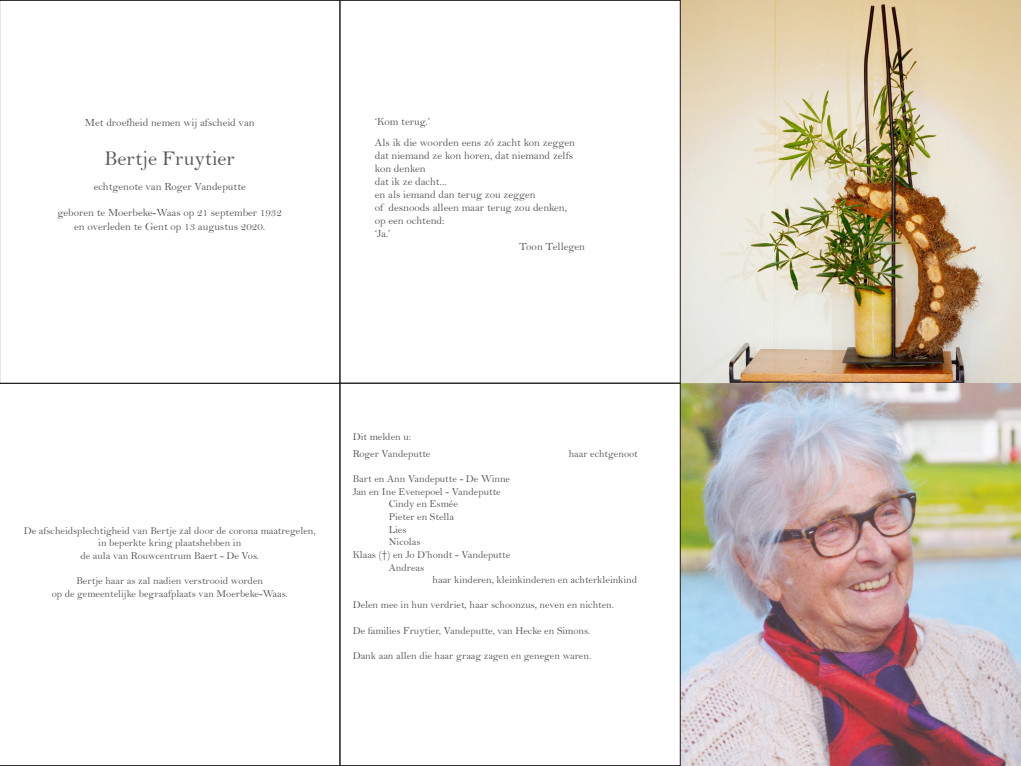
<style>
.page{position:relative;width:1021px;height:766px;background:#fff}
.page>*{position:absolute;margin:0;border:0;box-sizing:border-box;transform-origin:0 0}
.t1{font:21px "Bell";color:#57585a}
.t2{font:11px "Bell";color:#57585a}
.t3{font:10.5px "Bell";color:#57585a}
.s1{font-family:"Futura BT";font-weight:300}
</style>
<div class="page">
<img style="left:680px;top:0;width:340px;height:765px">
<div style="left:0;top:0;width:340px;height:383px;border:1px solid #231f20"></div>
<svg style="left:0;top:383px;width:340px;height:382px"></svg>
<p class="t2" style="left:85px;top:116px;width:171px">Met droefheid nemen wij afscheid van</p>
<p class="t1" style="left:105px;top:145px;width:132px">Bertje Fruytier</p>
<p class="t2" style="left:94px;top:180px;width:154px">echtgenote van Roger Vandeputte</p>
<p class="t2" style="left:58px;top:206px;width:226px">geboren te Moerbeke-Waas op 21 september 1932</p>
<p class="t2" style="left:74px;top:219px;width:192px">en overleden te Gent op 13 augustus 2020.</p>
<p class="t2" style="left:375px;top:115px;width:57px">‘Kom terug.’</p>
<p class="t2" style="left:375px;top:136px;width:201px">Als ik die woorden eens zó zacht kon zeggen</p>
<p class="t2" style="left:375px;top:149px;width:200px">dat niemand ze kon horen, dat niemand zelfs</p>
<p class="t2" style="left:375px;top:162px;width:52px">kon denken</p>
<p class="t2" style="left:375px;top:175px;width:73px">dat ik ze dacht...</p>
<p class="t2" style="left:375px;top:188px;width:162px">en als iemand dan terug zou zeggen</p>
<p class="t2" style="left:375px;top:201px;width:194px">of desnoods alleen maar terug zou denken,</p>
<p class="t2" style="left:375px;top:214px;width:71px">op een ochtend:</p>
<p class="t2" style="left:375px;top:227px;width:17px">‘Ja.’</p>
<p class="t2" style="left:519px;top:240px;width:68px">Toon Tellegen</p>
<p class="t3" style="left:24px;top:524px;width:293px">De afscheidsplechtigheid van Bertje zal door de corona maatregelen,</p>
<p class="t3" style="left:98px;top:536px;width:144px">in beperkte kring plaatshebben in</p>
<p class="t3" style="left:80px;top:549px;width:180px">de aula van Rouwcentrum Baert - De Vos.</p>
<p class="t3" style="left:76px;top:574px;width:188px">Bertje haar as zal nadien verstrooid worden</p>
<p class="t3" style="left:52px;top:587px;width:237px">op de gemeentelijke begraafplaats van Moerbeke-Waas.</p>
<p class="t3" style="left:353px;top:430px;width:60px">Dit melden u:</p>
<p class="t3" style="left:353px;top:447px;width:79px">Roger Vandeputte</p>
<p class="t3" style="left:569px;top:447px;width:71px">haar echtgenoot</p>
<p class="t3" style="left:353px;top:472px;width:159px">Bart en Ann Vandeputte - De Winne</p>
<p class="t3" style="left:353px;top:485px;width:149px">Jan en Ine Evenepoel - Vandeputte</p>
<p class="t3" style="left:389px;top:497px;width:71px">Cindy en Esmée</p>
<p class="t3" style="left:389px;top:510px;width:67px">Pieter en Stella</p>
<p class="t3" style="left:389px;top:523px;width:19px">Lies</p>
<p class="t3" style="left:389px;top:535px;width:33px">Nicolas</p>
<p class="t3" style="left:353px;top:548px;width:159px">Klaas (<span class="s1">†</span>) en Jo D’hondt - Vandeputte</p>
<p class="t3" style="left:389px;top:560px;width:37px">Andreas</p>
<p class="t3" style="left:432px;top:573px;width:206px">haar kinderen, kleinkinderen en achterkleinkind</p>
<p class="t3" style="left:353px;top:598px;width:263px">Delen mee in hun verdriet, haar schoonzus, neven en nichten.</p>
<p class="t3" style="left:353px;top:623px;width:239px">De families Fruytier, Vandeputte, van Hecke en Simons.</p>
<p class="t3" style="left:353px;top:649px;width:240px">Dank aan allen die haar graag zagen en genegen waren.</p>
</div>
